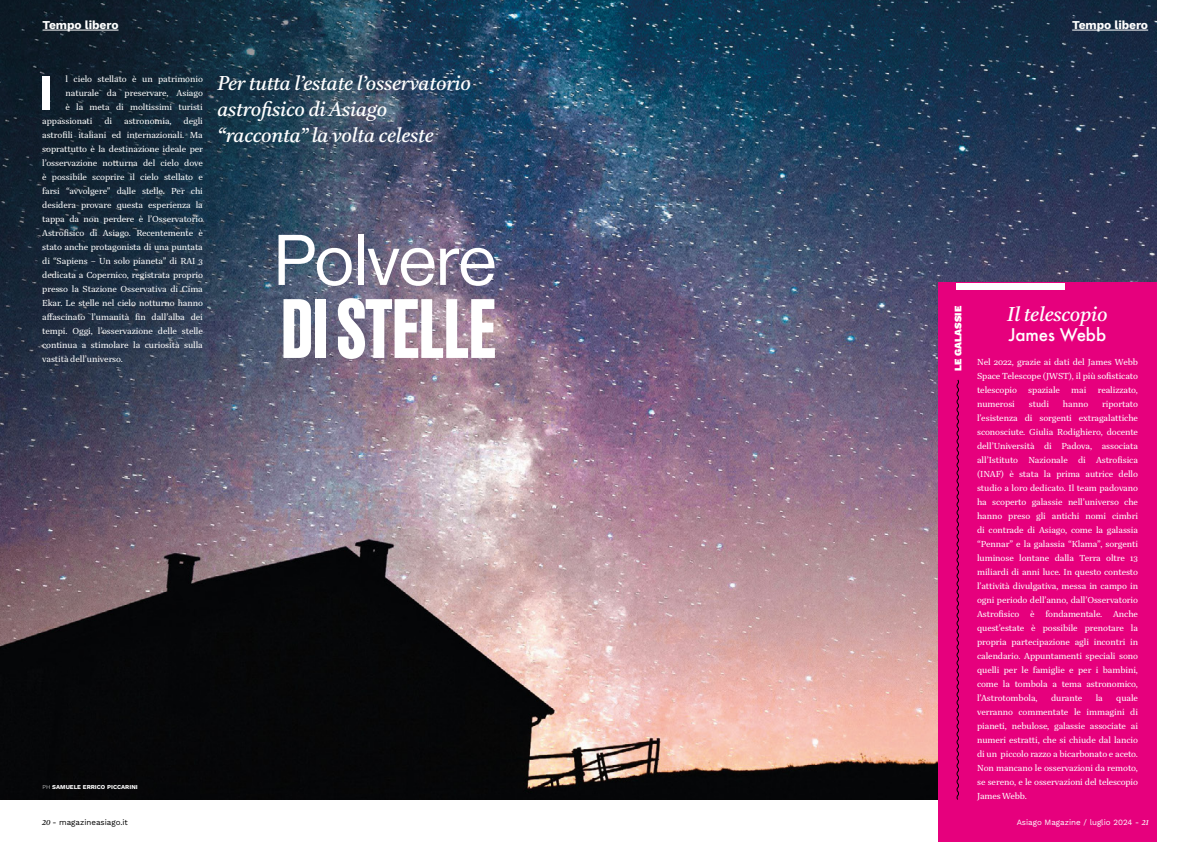
<style>
.page{position:relative;width:1191px;height:842px;background:#fff}
.page>*{position:absolute;margin:0;border:0;box-sizing:border-box;transform-origin:0 0}
.t1{font:500 84px "Recent Grotesk";letter-spacing:-.01em;color:#fff}
.t2{font:70px "Neue Haas Display";letter-spacing:-.005em;color:#fff}
.t3{font:600 51.4px "Work Sans";color:#fff}
.t4{font:italic 20px/26px "Tiro Tamil";letter-spacing:-.01em;color:#fff}
.t5{font:500 17px "Futura";letter-spacing:-.01em;color:#fff}
.t6{font:700 12px "Work Sans";letter-spacing:-.01em;color:#fff}
.t7{font:900 10px "Work Sans";color:#fff}
.t8{font:9px/14px "Quinn Text";letter-spacing:-.01em;color:#fff;text-align:justify}
.t9{font:8px "Work Sans";color:#fff}
.t10{font:8px "Work Sans";color:#000}
.t11{font:700 6px "Work Sans";color:#fff}
.s1{font-weight:300}
.s2{font-family:"Tiro Tamil";font-style:italic}
</style>
<div class="page">
<img style="left:0;top:0;width:1157px;height:799px">
<hr style="left:43px;top:30px;width:75px;height:1px;background:#fff">
<hr style="left:1072px;top:30px;width:76px;height:1px;background:#fff">
<div style="left:938px;top:283px;width:219px;height:559px;background:#e6007d"></div>
<div style="left:956px;top:283px;width:109px;height:7px;background:#fff"></div>
<svg style="left:956px;top:379px;width:3px;height:421px"></svg>
<h3 class="t6" style="left:43px;top:16px;width:77px">Tempo libero</h3>
<h3 class="t6" style="left:1072px;top:16px;width:77px">Tempo libero</h3>
<h3 class="t3" style="left:38px;top:54px;width:17px">I</h3>
<p class="t8" style="left:66px;top:72px;width:139px">l cielo stellato è un patrimonio</p>
<p class="t8" style="left:66px;top:86px;width:139px">naturale da preservare, Asiago</p>
<p class="t8" style="left:66px;top:100px;width:139px">è la meta di moltissimi turisti</p>
<p class="t8" style="left:42px;top:114px;width:52px">appassionati</p>
<p class="t8" style="left:104px;top:114px;width:9px">di</p>
<p class="t8" style="left:124px;top:114px;width:49px">astronomia,</p>
<p class="t8" style="left:42px;top:114px;width:162px;text-indent:141px">degli astrofili italiani ed internazionali. Ma soprattutto è la destinazione ideale per l’osservazione notturna del cielo dove è possibile scoprire il cielo stellato e farsi “avvolgere” dalle stelle. Per chi desidera provare questa esperienza la tappa da non perdere è l’Osservatorio Astrofisico di Asiago. Recentemente è stato anche protagonista di una puntata di “Sapiens – Un solo pianeta” di RAI 3 dedicata a Copernico, registrata proprio presso la Stazione Osservativa di Cima Ekar. Le stelle nel cielo notturno hanno affascinato l’umanità fin dall’alba dei tempi. Oggi, l’osservazione delle stelle continua a stimolare la curiosità sulla vastità dell’universo.</p>
<h3 class="t4" style="left:217px;top:71px;width:255px">Per tutta l’estate l’osservatorio astrofisico di Asiago “racconta” la volta celeste</h3>
<h2 class="t2" style="left:274px;top:221px;width:224px">Polvere</h2>
<h1 class="t1" style="left:281px;top:284px;width:217px">DI STELLE</h1>
<p class="t11" style="left:43px;top:783px;width:97px"><span class="s1">PH</span> SAMUELE ERRICO PICCARINI</p>
<p class="t10" style="left:42px;top:816px;width:87px"><span class="s2">20</span> - magazineasiago.it</p>
<p class="t7" style="left:950px;top:371px;width:66px;rotate:-90deg">LE GALASSIE</p>
<h3 class="t4" style="left:1007px;top:302px;width:102px">Il telescopio</h3>
<h3 class="t5" style="left:1008px;top:323px;width:99px">James Webb</h3>
<p class="t8" style="left:977px;top:355px;width:162px">Nel 2022, grazie ai dati del James Webb Space Telescope (JWST), il più sofisticato telescopio spaziale mai realizzato, numerosi</p>
<p class="t8" style="left:1029px;top:397px;width:22px">studi</p>
<p class="t8" style="left:1063px;top:397px;width:27px">hanno</p>
<p class="t8" style="left:977px;top:397px;width:162px;text-indent:125px">riportato l’esistenza di sorgenti extragalattiche sconosciute. Giulia Rodighiero, docente dell’Università di Padova, associata all’Istituto Nazionale di Astrofisica (INAF) è stata la prima autrice dello studio a loro dedicato. Il team padovano ha scoperto galassie nell’universo che hanno preso gli antichi nomi cimbri di contrade di Asiago, come la galassia “Pennar” e la galassia “Klama”, sorgenti luminose lontane dalla Terra oltre 13 miliardi di anni luce. In questo contesto l’attività divulgativa, messa in campo in ogni periodo dell’anno, dall’Osservatorio Astrofisico è fondamentale. Anche quest’estate è possibile prenotare la propria partecipazione agli incontri in calendario. Appuntamenti speciali sono quelli per le famiglie e per i bambini, come la tombola a tema astronomico, l’Astrotombola,</p>
<p class="t8" style="left:977px;top:691px;width:162px;text-indent:139px">quale verranno commentate le immagini di pianeti, nebulose, galassie associate ai numeri estratti, che si chiude dal lancio di un piccolo razzo a bicarbonato e aceto.<br>Non mancano le osservazioni da remoto, se sereno, e le osservazioni del telescopio James Webb.</p>
<p class="t8" style="left:1051px;top:691px;width:33px">durante</p>
<p class="t8" style="left:1095px;top:691px;width:9px">la</p>
<p class="t9" style="left:1016px;top:816px;width:133px">Asiago Magazine / luglio 2024 - <span class="s2">21</span></p>
</div>
